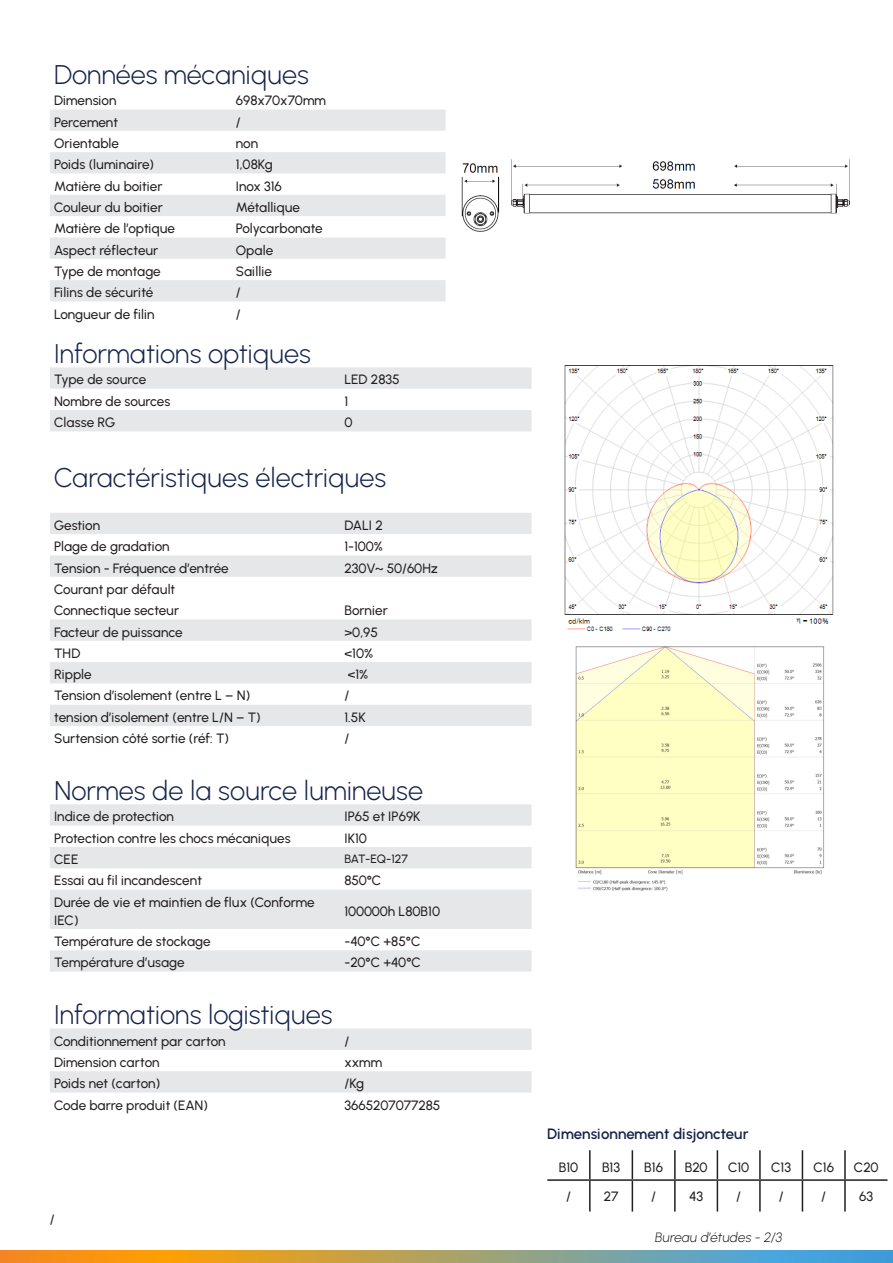
<style>
.page{position:relative;width:893px;height:1263px;background:#fff}
.page>*{position:absolute;margin:0;border:0;box-sizing:border-box;transform-origin:0 0}
.t1{font:300 27px "Urbanist";color:#15244b}
.Texte_courant{font:600 15px "Urbanist";letter-spacing:-.01em;color:#15244b}
.Texte_courant-2{font:500 13.5px/18px "Urbanist";letter-spacing:-.005em;color:#231f20}
.Texte_courant-3{font:italic 300 13.5px "Urbanist";color:#231f20}
.Texte_courant-4{font:500 12px "Urbanist";letter-spacing:-.01em;color:#231f20}
</style>
<div class="page">
<svg style="left:0;top:1251px;width:893px;height:12px;background:#a79e6c"></svg>
<img style="left:461px;top:159px;width:389px;height:73px">
<svg style="left:50px;top:367px;width:481px;height:64px"></svg>
<svg style="left:50px;top:513px;width:481px;height:213px"></svg>
<svg style="left:50px;top:804px;width:481px;height:288px;fill:#eeeef0"></svg>
<svg style="left:50px;top:109px;width:396px;height:192px;fill:#e6e7e9"></svg>
<hr style="left:589px;top:1150px;width:2px;height:29px;background:#231f20">
<svg style="left:632px;top:1150px;width:1px;height:29px"></svg>
<hr style="left:674px;top:1150px;width:2px;height:29px;background:#231f20">
<svg style="left:717px;top:1150px;width:1px;height:29px"></svg>
<hr style="left:759px;top:1150px;width:2px;height:29px;background:#231f20">
<svg style="left:802px;top:1150px;width:1px;height:29px"></svg>
<hr style="left:844px;top:1150px;width:2px;height:29px;background:#231f20">
<hr style="left:547px;top:1179px;width:43px;height:2px;background:#231f20">
<hr style="left:590px;top:1179px;width:42px;height:2px;background:#231f20">
<hr style="left:589px;top:1181px;width:2px;height:30px;background:#231f20">
<hr style="left:632px;top:1179px;width:43px;height:2px;background:#231f20">
<hr style="left:632px;top:1181px;width:1px;height:30px;background:#231f20">
<hr style="left:675px;top:1179px;width:42px;height:2px;background:#231f20">
<hr style="left:674px;top:1181px;width:2px;height:30px;background:#231f20">
<hr style="left:717px;top:1179px;width:43px;height:2px;background:#231f20">
<hr style="left:717px;top:1181px;width:1px;height:30px;background:#231f20">
<hr style="left:760px;top:1179px;width:42px;height:2px;background:#231f20">
<hr style="left:759px;top:1181px;width:2px;height:30px;background:#231f20">
<hr style="left:802px;top:1179px;width:43px;height:2px;background:#231f20">
<hr style="left:802px;top:1181px;width:1px;height:30px;background:#231f20">
<hr style="left:845px;top:1179px;width:42px;height:2px;background:#231f20">
<hr style="left:844px;top:1181px;width:2px;height:30px;background:#231f20">
<img style="left:564px;top:366px;width:270px;height:266px">
<img style="left:575px;top:646px;width:250px;height:245px">
<p class="t1" style="left:54px;top:58px;width:256px">Données mécaniques</p>
<p class="Texte_courant-2" style="left:54px;top:92px;width:64px">Dimension</p>
<p class="Texte_courant-2" style="left:236px;top:92px;width:92px">698x70x70mm</p>
<p class="Texte_courant-2" style="left:54px;top:113px;width:65px">Percement</p>
<p class="Texte_courant-2" style="left:236px;top:113px;width:6px">/</p>
<p class="Texte_courant-2" style="left:54px;top:134px;width:66px">Orientable</p>
<p class="Texte_courant-2" style="left:236px;top:134px;width:24px">non</p>
<p class="Texte_courant-2" style="left:54px;top:155px;width:101px">Poids (luminaire)</p>
<p class="Texte_courant-2" style="left:236px;top:155px;width:38px">1,08Kg</p>
<p class="Texte_courant-2" style="left:54px;top:177px;width:110px">Matière du boitier</p>
<p class="Texte_courant-2" style="left:236px;top:177px;width:47px">Inox 316</p>
<p class="Texte_courant-2" style="left:54px;top:198px;width:110px">Couleur du boitier</p>
<p class="Texte_courant-2" style="left:236px;top:198px;width:66px">Métallique</p>
<p class="Texte_courant-2" style="left:54px;top:219px;width:122px">Matière de l’optique</p>
<p class="Texte_courant-2" style="left:236px;top:219px;width:88px">Polycarbonate</p>
<p class="Texte_courant-2" style="left:54px;top:241px;width:106px">Aspect réflecteur</p>
<p class="Texte_courant-2" style="left:236px;top:241px;width:39px">Opale</p>
<p class="Texte_courant-2" style="left:54px;top:262px;width:108px">Type de montage</p>
<p class="Texte_courant-2" style="left:236px;top:262px;width:38px">Saillie</p>
<p class="Texte_courant-2" style="left:54px;top:283px;width:101px">Filins de sécurité</p>
<p class="Texte_courant-2" style="left:236px;top:283px;width:6px">/</p>
<p class="Texte_courant-2" style="left:54px;top:305px;width:102px">Longueur de filin</p>
<p class="Texte_courant-2" style="left:236px;top:305px;width:6px">/</p>
<p class="t1" style="left:54px;top:337px;width:258px">Informations optiques</p>
<p class="Texte_courant-2" style="left:54px;top:371px;width:94px">Type de source</p>
<p class="Texte_courant-2" style="left:344px;top:371px;width:57px">LED 2835</p>
<p class="Texte_courant-2" style="left:54px;top:392px;width:118px">Nombre de sources</p>
<p class="Texte_courant-2" style="left:344px;top:392px;width:5px">1</p>
<p class="Texte_courant-2" style="left:54px;top:413px;width:62px">Classe RG</p>
<p class="Texte_courant-2" style="left:344px;top:413px;width:10px">0</p>
<p class="t1" style="left:54px;top:461px;width:334px">Caractéristiques électriques</p>
<p class="Texte_courant-2" style="left:54px;top:516px;width:48px">Gestion</p>
<p class="Texte_courant-2" style="left:344px;top:516px;width:40px">DALI 2</p>
<p class="Texte_courant-2" style="left:54px;top:537px;width:117px">Plage de gradation</p>
<p class="Texte_courant-2" style="left:344px;top:537px;width:40px">1-100%</p>
<p class="Texte_courant-2" style="left:54px;top:559px;width:176px">Tension - Fréquence d’entrée</p>
<p class="Texte_courant-2" style="left:344px;top:559px;width:95px">230V~ 50/60Hz</p>
<p class="Texte_courant-2" style="left:54px;top:580px;width:123px">Courant par défault</p>
<p class="Texte_courant-2" style="left:54px;top:601px;width:126px">Connectique secteur</p>
<p class="Texte_courant-2" style="left:344px;top:601px;width:45px">Bornier</p>
<p class="Texte_courant-2" style="left:54px;top:623px;width:130px">Facteur de puissance</p>
<p class="Texte_courant-2" style="left:344px;top:623px;width:35px">&gt;0,95</p>
<p class="Texte_courant-2" style="left:54px;top:644px;width:28px">THD</p>
<p class="Texte_courant-2" style="left:344px;top:644px;width:30px">&lt;10%</p>
<p class="Texte_courant-2" style="left:54px;top:665px;width:39px">Ripple</p>
<p class="Texte_courant-2" style="left:348px;top:665px;width:22px">&lt;1%</p>
<p class="Texte_courant-2" style="left:54px;top:687px;width:198px">Tension d’isolement (entre L – N)</p>
<p class="Texte_courant-2" style="left:344px;top:687px;width:6px">/</p>
<p class="Texte_courant-2" style="left:54px;top:708px;width:208px">tension d’isolement (entre L/N – T)</p>
<p class="Texte_courant-2" style="left:344px;top:708px;width:23px">1.5K</p>
<p class="Texte_courant-2" style="left:54px;top:729px;width:176px">Surtension côté sortie (réf: T)</p>
<p class="Texte_courant-2" style="left:344px;top:729px;width:6px">/</p>
<p class="t1" style="left:54px;top:774px;width:371px">Normes de la source lumineuse</p>
<p class="Texte_courant-2" style="left:54px;top:808px;width:122px">Indice de protection</p>
<p class="Texte_courant-2" style="left:344px;top:808px;width:78px">IP65 et IP69K</p>
<p class="Texte_courant-2" style="left:54px;top:829px;width:238px">Protection contre les chocs mécaniques</p>
<p class="Texte_courant-2" style="left:344px;top:829px;width:24px">IK10</p>
<p class="Texte_courant-2" style="left:54px;top:850px;width:26px">CEE</p>
<p class="Texte_courant-4" style="left:344px;top:852px;width:65px">BAT-EQ-127</p>
<p class="Texte_courant-2" style="left:54px;top:872px;width:149px">Essai au fil incandescent</p>
<p class="Texte_courant-2" style="left:344px;top:872px;width:38px">850°C</p>
<p class="Texte_courant-2" style="left:54px;top:893px;width:262px">Durée de vie et maintien de flux (Conforme<br>IEC)</p>
<p class="Texte_courant-2" style="left:344px;top:902px;width:97px">100000h L80B10</p>
<p class="Texte_courant-2" style="left:54px;top:932px;width:158px">Température de stockage</p>
<p class="Texte_courant-2" style="left:344px;top:932px;width:78px">-40°C +85°C</p>
<p class="Texte_courant-2" style="left:54px;top:954px;width:132px">Température d’usage</p>
<p class="Texte_courant-2" style="left:344px;top:954px;width:78px">-20°C +40°C</p>
<p class="t1" style="left:54px;top:999px;width:280px">Informations logistiques</p>
<p class="Texte_courant-2" style="left:54px;top:1032px;width:173px">Conditionnement par carton</p>
<p class="Texte_courant-2" style="left:344px;top:1032px;width:6px">/</p>
<p class="Texte_courant-2" style="left:54px;top:1053px;width:107px">Dimension carton</p>
<p class="Texte_courant-2" style="left:344px;top:1053px;width:39px">xxmm</p>
<p class="Texte_courant-2" style="left:54px;top:1074px;width:108px">Poids net (carton)</p>
<p class="Texte_courant-2" style="left:344px;top:1074px;width:21px">/Kg</p>
<p class="Texte_courant-2" style="left:54px;top:1096px;width:155px">Code barre produit (EAN)</p>
<p class="Texte_courant-2" style="left:344px;top:1096px;width:98px">3665207077285</p>
<p class="Texte_courant-2" style="left:50px;top:1211px;width:6px">/</p>
<p class="Texte_courant" style="left:547px;top:1124px;width:203px">Dimensionnement disjoncteur</p>
<p class="Texte_courant-2" style="left:559px;top:1158px;width:21px">B10</p>
<p class="Texte_courant-2" style="left:602px;top:1158px;width:20px">B13</p>
<p class="Texte_courant-2" style="left:644px;top:1158px;width:20px">B16</p>
<p class="Texte_courant-2" style="left:685px;top:1158px;width:24px">B20</p>
<p class="Texte_courant-2" style="left:728px;top:1158px;width:23px">C10</p>
<p class="Texte_courant-2" style="left:771px;top:1158px;width:21px">C13</p>
<p class="Texte_courant-2" style="left:813px;top:1158px;width:22px">C16</p>
<p class="Texte_courant-2" style="left:854px;top:1158px;width:26px">C20</p>
<p class="Texte_courant-2" style="left:566px;top:1188px;width:6px">/</p>
<p class="Texte_courant-2" style="left:604px;top:1188px;width:16px">27</p>
<p class="Texte_courant-2" style="left:651px;top:1188px;width:6px">/</p>
<p class="Texte_courant-2" style="left:689px;top:1188px;width:16px">43</p>
<p class="Texte_courant-2" style="left:736px;top:1188px;width:6px">/</p>
<p class="Texte_courant-2" style="left:779px;top:1188px;width:6px">/</p>
<p class="Texte_courant-2" style="left:821px;top:1188px;width:6px">/</p>
<p class="Texte_courant-2" style="left:859px;top:1188px;width:16px">63</p>
<p class="Texte_courant-3" style="left:656px;top:1229px;width:129px">Bureau d’études - 2/3</p>
</div>
